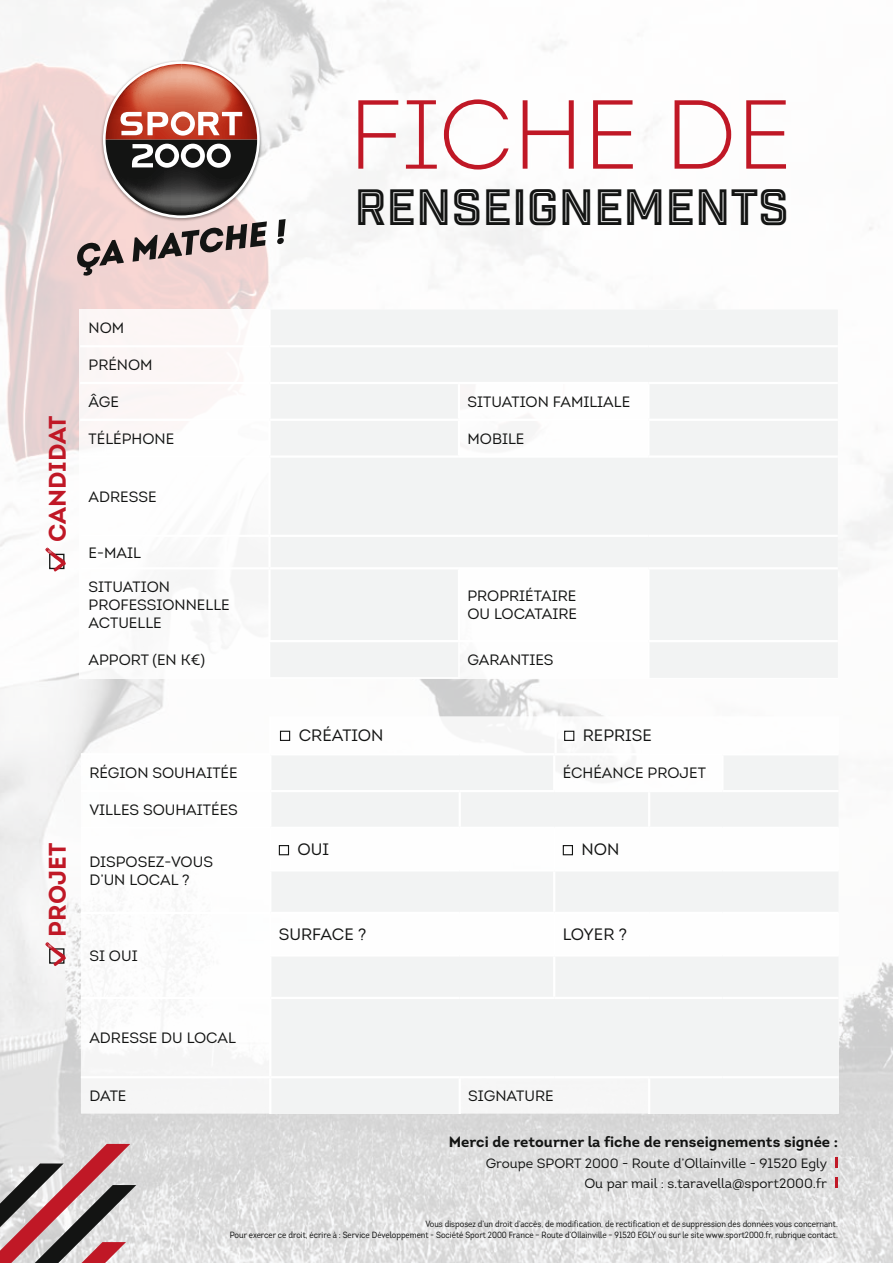
<style>
.page{position:relative;width:893px;height:1263px;background:#fff}
.page>*{position:absolute;margin:0;border:0;box-sizing:border-box;transform-origin:0 0}
.t1{font:97.65px "Intro Light Caps";color:#c01826}
.t2{font:49.5px "Industry Inc Inline";color:#131413}
.t3{font:700 24px "Intro";letter-spacing:-.005em;color:#c01826}
.t4{font:16.5px "Intro";color:#131413}
.t5{font:15px/18px "Intro";color:#131413}
.t6{font:700 15px "Intro";color:#131413}
.t7{font:13.5px/20.4px "Intro";color:#131413;text-align:right}
.t8{font:9px/10.8px "Intro Cond";color:#131413;text-align:right}
</style>
<div class="page">
<img style="left:0;top:0;width:893px;height:1263px">
<svg style="left:835px;top:1157px;width:3px;height:10px"></svg>
<svg style="left:835px;top:1177px;width:3px;height:11px"></svg>
<svg style="left:81px;top:716px;width:758px;height:397px"></svg>
<svg style="left:45px;top:547px;width:21px;height:24px"></svg>
<svg style="left:45px;top:942px;width:21px;height:24px"></svg>
<div style="left:80px;top:309px;width:758px;height:370px;background:#fff"></div>
<svg style="left:271px;top:310px;width:567px;height:368px;fill:#f2f3f3"></svg>
<hr style="left:270px;top:345px;width:189px;height:2px;background:#fff">
<hr style="left:459px;top:345px;width:189px;height:2px;background:#fff">
<hr style="left:648px;top:345px;width:190px;height:2px;background:#fff">
<hr style="left:270px;top:382px;width:189px;height:2px;background:#fff">
<hr style="left:459px;top:382px;width:189px;height:2px;background:#fff">
<hr style="left:458px;top:384px;width:2px;height:35px;background:#fff">
<hr style="left:648px;top:382px;width:190px;height:2px;background:#fff">
<hr style="left:647px;top:384px;width:2px;height:35px;background:#fff">
<hr style="left:270px;top:419px;width:189px;height:2px;background:#fff">
<hr style="left:459px;top:419px;width:189px;height:2px;background:#fff">
<hr style="left:458px;top:421px;width:2px;height:34px;background:#fff">
<hr style="left:648px;top:419px;width:190px;height:2px;background:#fff">
<hr style="left:647px;top:421px;width:2px;height:34px;background:#fff">
<hr style="left:270px;top:455px;width:189px;height:3px;background:#fff">
<hr style="left:459px;top:455px;width:189px;height:3px;background:#fff">
<hr style="left:648px;top:455px;width:190px;height:3px;background:#fff">
<hr style="left:270px;top:535px;width:189px;height:2px;background:#fff">
<hr style="left:459px;top:535px;width:189px;height:2px;background:#fff">
<hr style="left:648px;top:535px;width:190px;height:2px;background:#fff">
<hr style="left:270px;top:567px;width:189px;height:2px;background:#fff">
<hr style="left:459px;top:567px;width:189px;height:2px;background:#fff">
<hr style="left:458px;top:569px;width:2px;height:71px;background:#fff">
<hr style="left:648px;top:567px;width:190px;height:2px;background:#fff">
<hr style="left:647px;top:569px;width:2px;height:71px;background:#fff">
<hr style="left:647px;top:642px;width:2px;height:36px;background:#fff">
<hr style="left:459px;top:640px;width:189px;height:2px;background:#fff">
<hr style="left:648px;top:640px;width:190px;height:2px;background:#fff">
<hr style="left:458px;top:642px;width:2px;height:35px;background:#fff">
<hr style="left:269px;top:677px;width:191px;height:2px;background:#fff">
<hr style="left:268px;top:640px;width:191px;height:2px;background:#fff">
<svg style="left:271px;top:755px;width:568px;height:359px;fill:#f2f3f3"></svg>
<hr style="left:269px;top:716px;width:2px;height:37px;background:#fff">
<hr style="left:81px;top:753px;width:189px;height:2px;background:#fff">
<hr style="left:270px;top:753px;width:190px;height:2px;background:#fff">
<hr style="left:269px;top:755px;width:2px;height:35px;background:#fff">
<hr style="left:460px;top:753px;width:94px;height:2px;background:#fff">
<hr style="left:554px;top:753px;width:95px;height:2px;background:#fff">
<hr style="left:553px;top:755px;width:2px;height:35px;background:#fff">
<hr style="left:649px;top:753px;width:73px;height:2px;background:#fff">
<hr style="left:722px;top:753px;width:117px;height:2px;background:#fff">
<hr style="left:721px;top:755px;width:2px;height:35px;background:#fff">
<hr style="left:81px;top:790px;width:189px;height:2px;background:#fff">
<hr style="left:270px;top:790px;width:190px;height:2px;background:#fff">
<hr style="left:269px;top:792px;width:2px;height:35px;background:#fff">
<hr style="left:460px;top:790px;width:94px;height:2px;background:#fff">
<hr style="left:459px;top:792px;width:2px;height:35px;background:#fff">
<hr style="left:554px;top:790px;width:95px;height:2px;background:#fff">
<hr style="left:649px;top:790px;width:73px;height:2px;background:#fff">
<hr style="left:648px;top:792px;width:2px;height:35px;background:#fff">
<hr style="left:722px;top:790px;width:117px;height:2px;background:#fff">
<hr style="left:81px;top:827px;width:189px;height:2px;background:#fff">
<hr style="left:270px;top:827px;width:190px;height:2px;background:#fff">
<hr style="left:269px;top:829px;width:2px;height:40px;background:#fff">
<hr style="left:460px;top:827px;width:94px;height:2px;background:#fff">
<hr style="left:554px;top:827px;width:95px;height:2px;background:#fff">
<hr style="left:553px;top:829px;width:2px;height:40px;background:#fff">
<hr style="left:649px;top:827px;width:73px;height:2px;background:#fff">
<hr style="left:722px;top:827px;width:117px;height:2px;background:#fff">
<hr style="left:269px;top:869px;width:191px;height:2px;background:#fff">
<hr style="left:269px;top:871px;width:2px;height:41px;background:#fff">
<hr style="left:460px;top:869px;width:94px;height:2px;background:#fff">
<hr style="left:554px;top:869px;width:95px;height:2px;background:#fff">
<hr style="left:553px;top:871px;width:2px;height:41px;background:#fff">
<hr style="left:649px;top:869px;width:73px;height:2px;background:#fff">
<hr style="left:722px;top:869px;width:117px;height:2px;background:#fff">
<hr style="left:81px;top:912px;width:189px;height:2px;background:#fff">
<hr style="left:270px;top:912px;width:190px;height:2px;background:#fff">
<hr style="left:269px;top:914px;width:2px;height:40px;background:#fff">
<hr style="left:460px;top:912px;width:94px;height:2px;background:#fff">
<hr style="left:554px;top:912px;width:95px;height:2px;background:#fff">
<hr style="left:553px;top:914px;width:2px;height:40px;background:#fff">
<hr style="left:649px;top:912px;width:73px;height:2px;background:#fff">
<hr style="left:722px;top:912px;width:117px;height:2px;background:#fff">
<hr style="left:269px;top:954px;width:191px;height:2px;background:#fff">
<hr style="left:269px;top:956px;width:2px;height:41px;background:#fff">
<hr style="left:460px;top:954px;width:94px;height:2px;background:#fff">
<hr style="left:554px;top:954px;width:95px;height:2px;background:#fff">
<hr style="left:553px;top:956px;width:2px;height:41px;background:#fff">
<hr style="left:649px;top:954px;width:73px;height:2px;background:#fff">
<hr style="left:722px;top:954px;width:117px;height:2px;background:#fff">
<hr style="left:81px;top:997px;width:189px;height:2px;background:#fff">
<hr style="left:270px;top:997px;width:190px;height:2px;background:#fff">
<hr style="left:269px;top:999px;width:2px;height:77px;background:#fff">
<hr style="left:460px;top:997px;width:94px;height:2px;background:#fff">
<hr style="left:554px;top:997px;width:95px;height:2px;background:#fff">
<hr style="left:649px;top:997px;width:73px;height:2px;background:#fff">
<hr style="left:722px;top:997px;width:117px;height:2px;background:#fff">
<hr style="left:81px;top:1076px;width:189px;height:2px;background:#fff">
<hr style="left:270px;top:1076px;width:190px;height:2px;background:#fff">
<hr style="left:269px;top:1078px;width:2px;height:36px;background:#fff">
<hr style="left:460px;top:1076px;width:94px;height:2px;background:#fff">
<hr style="left:459px;top:1078px;width:2px;height:36px;background:#fff">
<hr style="left:554px;top:1076px;width:95px;height:2px;background:#fff">
<hr style="left:649px;top:1076px;width:73px;height:2px;background:#fff">
<hr style="left:648px;top:1078px;width:2px;height:36px;background:#fff">
<hr style="left:722px;top:1076px;width:117px;height:2px;background:#fff">
<hr style="left:554px;top:716px;width:3px;height:37px;background:#fff">
<div style="left:280px;top:731px;width:10px;height:10px;border:1px solid #131413"></div>
<div style="left:564px;top:731px;width:10px;height:10px;border:1px solid #131413"></div>
<div style="left:279px;top:845px;width:10px;height:10px;border:1px solid #131413"></div>
<div style="left:563px;top:845px;width:10px;height:10px;border:1px solid #131413"></div>
<svg style="left:0;top:1144px;width:136px;height:119px;background:#b29093"></svg>
<img style="left:100px;top:59px;width:163px;height:164px">
<svg style="left:106px;top:64px;width:151px;height:151px"></svg>
<svg style="left:77px;top:240px;width:47px;height:36px;background:#9e8b89"></svg>
<svg style="left:133px;top:221px;width:134px;height:41px;background:#a99694"></svg>
<svg style="left:277px;top:219px;width:9px;height:25px"></svg>
<h1 class="t1" style="left:349px;top:74px;width:445px">FICHE DE</h1>
<h2 class="t2" style="left:354px;top:177px;width:436px">RENSEIGNEMENTS</h2>
<h3 class="t3" style="left:42px;top:542px;width:128px;rotate:-90deg">CANDIDAT</h3>
<h3 class="t5" style="left:89px;top:319px;width:37px">NOM</h3>
<h3 class="t5" style="left:89px;top:356px;width:66px">PRÉNOM</h3>
<h3 class="t5" style="left:89px;top:393px;width:32px">ÂGE</h3>
<h3 class="t5" style="left:467px;top:393px;width:164px">SITUATION FAMILIALE</h3>
<h3 class="t5" style="left:89px;top:429px;width:87px">TÉLÉPHONE</h3>
<h3 class="t5" style="left:467px;top:429px;width:58px">MOBILE</h3>
<h3 class="t5" style="left:89px;top:487px;width:69px">ADRESSE</h3>
<h3 class="t5" style="left:89px;top:543px;width:54px">E-MAIL</h3>
<h3 class="t5" style="left:89px;top:578px;width:143px">SITUATION<br>PROFESSIONNELLE<br>ACTUELLE</h3>
<h3 class="t5" style="left:467px;top:587px;width:111px">PROPRIÉTAIRE<br>OU LOCATAIRE</h3>
<h3 class="t5" style="left:89px;top:651px;width:118px">APPORT (EN K€)</h3>
<h3 class="t5" style="left:467px;top:651px;width:88px">GARANTIES</h3>
<h3 class="t3" style="left:42px;top:936px;width:95px;rotate:-90deg">PROJET</h3>
<h3 class="t4" style="left:299px;top:725px;width:86px">CRÉATION</h3>
<h3 class="t4" style="left:583px;top:725px;width:70px">REPRISE</h3>
<h3 class="t5" style="left:89px;top:764px;width:150px">RÉGION SOUHAITÉE</h3>
<h3 class="t5" style="left:563px;top:764px;width:145px">ÉCHÉANCE PROJET</h3>
<h3 class="t5" style="left:89px;top:801px;width:150px">VILLES SOUHAITÉES</h3>
<h3 class="t5" style="left:89px;top:853px;width:125px">DISPOSEZ-VOUS<br>D’UN LOCAL ?</h3>
<h3 class="t5" style="left:89px;top:947px;width:50px">SI OUI</h3>
<h3 class="t4" style="left:298px;top:839px;width:33px">OUI</h3>
<h3 class="t4" style="left:581px;top:839px;width:39px">NON</h3>
<h3 class="t4" style="left:279px;top:924px;width:89px">SURFACE ?</h3>
<h3 class="t4" style="left:563px;top:924px;width:66px">LOYER ?</h3>
<h3 class="t5" style="left:89px;top:1029px;width:148px">ADRESSE DU LOCAL</h3>
<h3 class="t5" style="left:89px;top:1087px;width:39px">DATE</h3>
<h3 class="t5" style="left:468px;top:1087px;width:87px">SIGNATURE</h3>
<h3 class="t6" style="left:449px;top:1132px;width:391px">Merci de retourner la fiche de renseignements signée :</h3>
<h3 class="t7" style="left:486px;top:1152px;width:343px">Groupe SPORT 2000 - Route d’Ollainville - 91520 Egly<br>Ou par mail : s.taravella@sport2000.fr</h3>
<p class="t8" style="left:230px;top:1219px;width:610px">Vous disposez d’un droit d’accès, de modification, de rectification et de suppression des données vous concernant.<br>Pour exercer ce droit, écrire à : Service Développement - Société Sport 2000 France – Route d’Ollainville – 91520 EGLY ou sur le site www.sport2000.fr, rubrique contact.</p>
</div>
